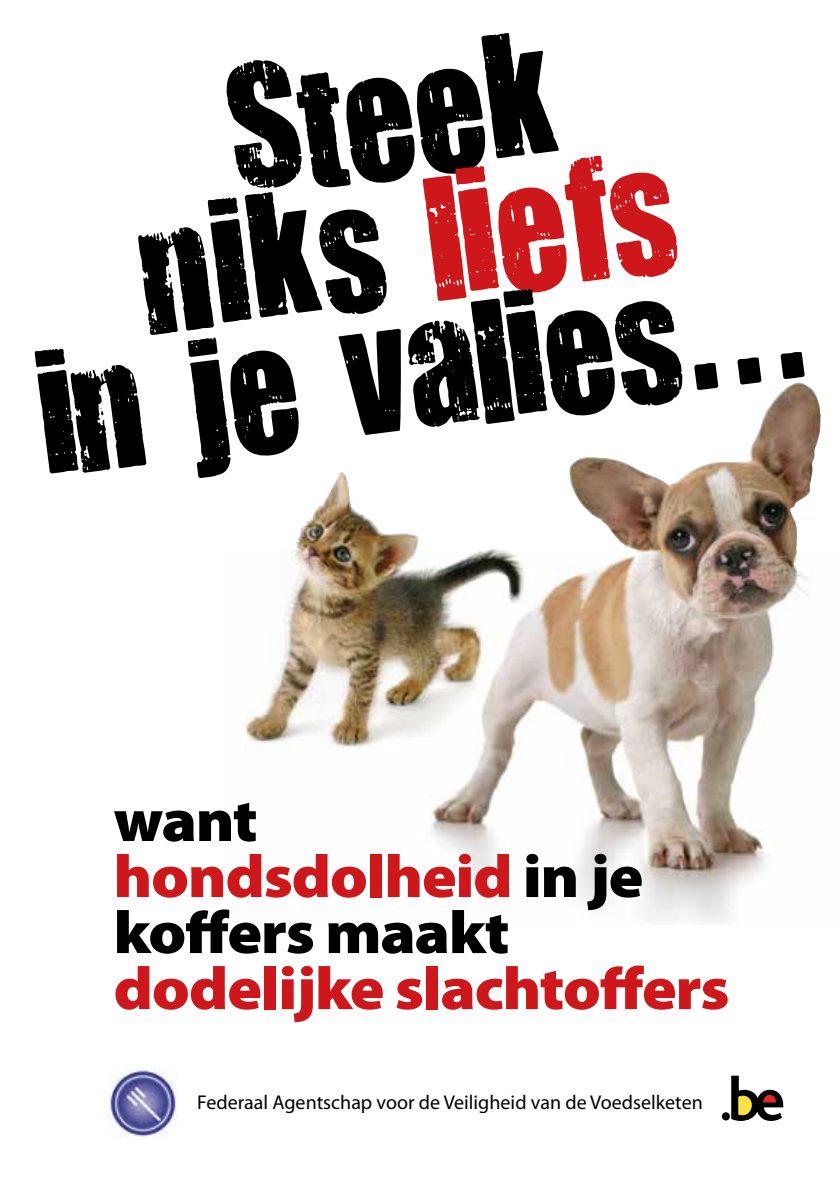
<style>
.page{position:relative;width:840px;height:1191px;background:#fff}
.page>*{position:absolute;margin:0;border:0;box-sizing:border-box;transform-origin:0 0}
.t1{font:143.6px/127.8px "You Are Loved";color:#000;text-align:center;scale:1.09 1}
.t2{font:900 60.4px/56px "Myriad Pro";letter-spacing:-.02em;color:#000;scale:1.07 1}
.t3{font:900 60.4px "Myriad Pro";letter-spacing:-.02em;color:#cd171a;scale:1.07 1}
.t4{font:20px "Myriad Pro";color:#000}
.s1{color:#cd171a}
</style>
<div class="page">
<img style="left:245px;top:382px;width:576px;height:541px">
<div style="left:721px;top:1112px;width:8px;height:8px;background:#000;border-radius:50%"></div>
<svg style="left:731px;top:1075px;width:51px;height:46px"></svg>
<img style="left:109px;top:1068px;width:68px;height:69px">
<h1 class="t1" style="left:1px;top:90px;width:711px;rotate:-7deg">Steek<br>niks <span class="s1">liefs<br></span>in je valies...</h1>
<h2 class="t2" style="left:113px;top:793px;width:496px">want <span class="s1">hondsdolheid</span> in je koffers maakt</h2>
<h2 class="t3" style="left:113px;top:954px;width:577px">dodelijke slachtoffers</h2>
<p class="t4" style="left:197px;top:1090px;width:507px">Federaal Agentschap voor de Veiligheid van de Voedselketen</p>
</div>
